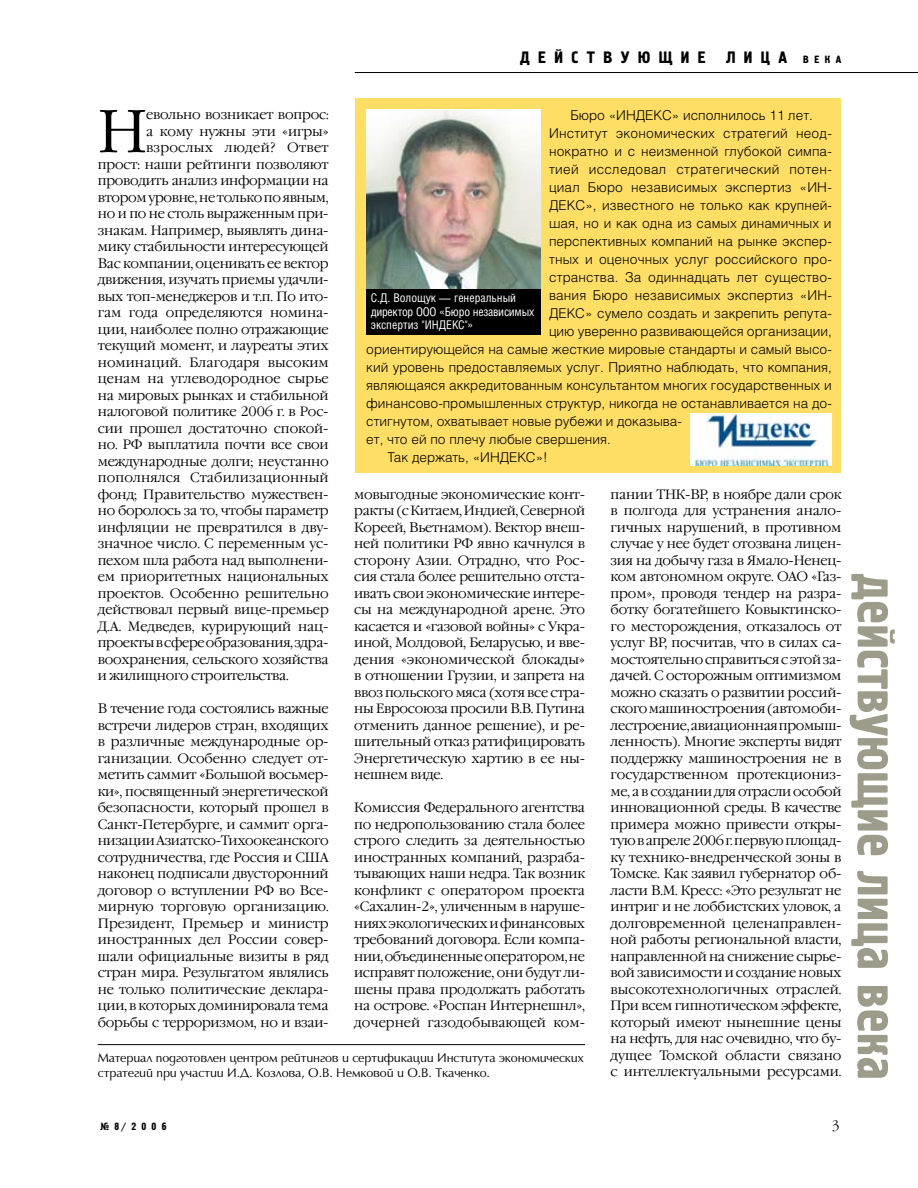
<style>
.page{position:relative;width:918px;height:1188px;background:#fff}
.page>*{position:absolute;margin:0;border:0;box-sizing:border-box;transform-origin:0 0}
.t1{font:300 60.6px "Garamond C";color:#000}
.t2{font:54px "Hermes C";color:#9d9b89}
.t3{font:16.5px "Hermes C";letter-spacing:.505em;color:#000}
.t4{font:300 13.5px/16.5px "Garamond C";letter-spacing:-.01em;color:#000;text-align:justify}
.t5{font:300 13.5px "Helios";color:#000}
.t6{font:300 13.5px "Helios";letter-spacing:.02em;color:#000}
.t7{font:300 13.5px "Garamond C";letter-spacing:.01em;color:#000}
.t8{font:300 13.5px "Garamond C";letter-spacing:.02em;color:#000}
.t9{font:12px/15px "Opium";letter-spacing:-.01em;color:#000}
.t10{font:12px/13.5px "Helios Cond";color:#fff}
.t11{font:10.5px "Hermes C";color:#000}
.s1{font-size:10.5px}
</style>
<div class="page">
<hr style="left:355px;top:72px;width:563px;height:1px;background:#000">
<div style="left:355px;top:99px;width:486px;height:374px;background:#ffde65"></div>
<img style="left:366px;top:109px;width:175px;height:180px">
<img style="left:690px;top:414px;width:142px;height:52px">
<hr style="left:98px;top:1044px;width:487px;height:1px;background:#000">
<div style="left:366px;top:289px;width:175px;height:45px;background:#000"></div>
<p class="t3" style="left:520px;top:48px;width:294px">ДЕЙСТВУЮЩИЕ лица <span class="s1">века</span></p>
<h1 class="t1" style="left:98px;top:98px;width:51px">Н</h1>
<p class="t4" style="left:146px;top:107px;width:184px">евольно возникает вопрос:</p>
<p class="t5" style="left:570px;top:107px;width:244px">Бюро «ИНДЕКС» исполнилось 11 лет.</p>
<p class="t5" style="left:549px;top:125px;width:284px">Институт экономических стратегий неод-</p>
<p class="t5" style="left:549px;top:143px;width:284px">нократно и с неизменной глубокой симпа-</p>
<p class="t6" style="left:549px;top:161px;width:284px">тией исследовал стратегический потен-</p>
<p class="t5" style="left:549px;top:179px;width:284px">циал Бюро независимых экспертиз «ИН-</p>
<p class="t5" style="left:549px;top:197px;width:284px">ДЕКС», известного не только как крупней-</p>
<p class="t5" style="left:549px;top:215px;width:284px">шая, но и как одна из самых динамичных и</p>
<p class="t5" style="left:549px;top:233px;width:284px">перспективных компаний на рынке экспер-</p>
<p class="t5" style="left:549px;top:251px;width:284px">тных и оценочных услуг российского про-</p>
<p class="t5" style="left:549px;top:269px;width:284px">странства. За одиннадцать лет существо-</p>
<p class="t5" style="left:549px;top:287px;width:284px">вания Бюро независимых экспертиз «ИН-</p>
<p class="t5" style="left:549px;top:305px;width:284px">ДЕКС» сумело создать и закрепить репута-</p>
<p class="t5" style="left:549px;top:323px;width:284px">цию уверенно развивающейся организации,</p>
<p class="t5" style="left:366px;top:341px;width:467px">ориентирующейся на самые жесткие мировые стандарты и самый высо-</p>
<p class="t5" style="left:366px;top:359px;width:467px">кий уровень предоставляемых услуг. Приятно наблюдать, что компания,</p>
<p class="t5" style="left:366px;top:377px;width:467px">являющаяся аккредитованным консультантом многих государственных и</p>
<p class="t5" style="left:366px;top:395px;width:467px">финансово-промышленных структур, никогда не останавливается на до-</p>
<p class="t5" style="left:366px;top:413px;width:317px">стигнутом, охватывает новые рубежи и доказыва-</p>
<p class="t5" style="left:366px;top:431px;width:246px">ет, что ей по плечу любые свершения.</p>
<p class="t5" style="left:388px;top:449px;width:162px">Так держать, «ИНДЕКС»!</p>
<p class="t4" style="left:146px;top:124px;width:184px">а кому нужны эти «игры»</p>
<p class="t8" style="left:146px;top:140px;width:184px">взрослых людей? Ответ</p>
<p class="t4" style="left:98px;top:157px;width:232px">прост: наши рейтинги позволяют</p>
<p class="t4" style="left:98px;top:173px;width:232px">проводить анализ информации на</p>
<p class="t4" style="left:98px;top:190px;width:232px">второмуровне,нетолькопоявным,</p>
<p class="t4" style="left:98px;top:206px;width:232px">но и по не столь выраженным при-</p>
<p class="t4" style="left:98px;top:223px;width:232px">знакам. Например, выявлять дина-</p>
<p class="t4" style="left:98px;top:239px;width:232px">мику стабильности интересующей</p>
<p class="t4" style="left:98px;top:256px;width:232px">Вас компании, оценивать ее вектор</p>
<p class="t4" style="left:98px;top:272px;width:232px">движения, изучать приемы удачли-</p>
<p class="t4" style="left:98px;top:289px;width:232px">вых топ-менеджеров и т.п. По ито-</p>
<p class="t4" style="left:98px;top:305px;width:232px">гам года определяются номина-</p>
<p class="t4" style="left:98px;top:322px;width:232px">ции, наиболее полно отражающие</p>
<p class="t4" style="left:98px;top:338px;width:232px">текущий момент, и лауреаты этих</p>
<p class="t4" style="left:98px;top:355px;width:232px">номинаций. Благодаря высоким</p>
<p class="t4" style="left:98px;top:371px;width:232px">ценам на углеводородное сырье</p>
<p class="t4" style="left:98px;top:388px;width:232px">на мировых рынках и стабильной</p>
<p class="t4" style="left:98px;top:404px;width:232px">налоговой политике 2 006 г. в Рос-</p>
<p class="t4" style="left:98px;top:421px;width:232px">сии прошел достаточно спокой-</p>
<p class="t4" style="left:98px;top:437px;width:232px">но. РФ выплатила почти все свои</p>
<p class="t4" style="left:98px;top:454px;width:232px">международные долги; неустанно</p>
<p class="t7" style="left:98px;top:470px;width:232px">пополнялся Стабилизационный</p>
<p class="t4" style="left:98px;top:487px;width:232px">фонд; Правительство мужествен-</p>
<p class="t4" style="left:98px;top:503px;width:232px">но боролось за то, чтобы параметр</p>
<p class="t4" style="left:98px;top:520px;width:232px">инфляции не превратился в дву-</p>
<p class="t4" style="left:98px;top:536px;width:232px">значное число. С переменным ус-</p>
<p class="t4" style="left:98px;top:553px;width:232px">пехом шла работа над выполнени-</p>
<p class="t4" style="left:98px;top:569px;width:232px">ем приоритетных национальных</p>
<p class="t4" style="left:98px;top:586px;width:232px">проектов. Особенно решительно</p>
<p class="t4" style="left:98px;top:602px;width:232px">действовал первый вице-премьер</p>
<p class="t4" style="left:98px;top:619px;width:232px">Д.А. Медведев, курирующий нац-</p>
<p class="t4" style="left:98px;top:635px;width:232px">проектывсфереобразования,здра-</p>
<p class="t4" style="left:98px;top:652px;width:232px">воохранения, сельского хозяйства</p>
<p class="t4" style="left:98px;top:668px;width:192px">и жилищного строительства.</p>
<p class="t4" style="left:98px;top:701px;width:232px">В течение года состоялись важные встречи лидеров стран, входящих в различные международные ор&shy;ганизации. Особенно следует от&shy;метить саммит «Большой восьмер&shy;ки», посвященный энергетической безопасности, который прошел в Санкт-Петербурге, и саммит орга&shy;низацииАзиатско-Тихоокеанского сотрудничества, где Россия и США наконец подписали двусторонний договор о вступлении РФ во Все&shy;мирную торговую организацию.<br>Президент, Премьер и министр иностранных дел России совер&shy;шали официальные визиты в ряд стран мира. Результатом являлись не только политические деклара&shy;ции, в которых доминировала тема борьбы с терроризмом, но и взаи-</p>
<p class="t10" style="left:371px;top:291px;width:165px">С.Д. Волощук — генеральный директор ООО «Бюро независимых экспертиз "Индекс"»</p>
<p class="t4" style="left:611px;top:487px;width:232px">пании ТНК-ВР, в ноябре дали срок в полгода для устранения анало&shy;гичных нарушений, в противном случае у нее будет отозвана лицен&shy;зия на добычу газа в Ямало-Ненец&shy;ком автономном округе. ОАО «Газ&shy;пром», проводя тендер на разра&shy;ботку богатейшего Ковыктинско&shy;го месторождения, отказалось от услуг ВР, посчитав, что в силах са&shy;мостоятельносправитьсясэтойза&shy;дачей. С осторожным оптимизмом можно сказать о развитии россий&shy;скогомашиностроения(автомоби&shy;лестроение,авиационнаяпромыш&shy;ленность). Многие эксперты видят поддержку машиностроения не в государственном протекциониз&shy;ме, а в создании для отрасли особой инновационной среды. В качестве примера можно привести откры&shy;туювапреле 2 006г.первуюплощад&shy;ку технико-внедренческой зоны в Томске. Как заявил губернатор об&shy;ласти В.М. Кресс: «Это результат не интриг и не лоббистских уловок, а долговременной целенаправлен&shy;ной работы региональной власти, направленной на снижение сырье&shy;вой зависимости и создание новых высокотехнологичных отраслей.<br>При всем гипнотическом эффекте, который имеют нынешние цены на нефть, для нас очевидно, что бу&shy;дущее Томской области связано с интеллектуальными ресурсами.</p>
<p class="t4" style="left:354px;top:487px;width:232px">мовыгодные экономические конт&shy;ракты(сКитаем,Индией,Северной Кореей, Вьетнамом). Вектор внеш&shy;ней политики РФ явно качнулся в сторону Азии. Отрадно, что Рос&shy;сия стала более решительно отста&shy;ивать свои экономические интере&shy;сы на международной арене. Это касается и «газовой войны» с Укра&shy;иной, Молдовой, Беларусью, и вве&shy;дения «экономической блокады» в отношении Грузии, и запрета на ввоз польского мяса (хотя все стра&shy;ны Евросоюза просили В.В. Путина отменить данное решение), и ре&shy;шительный отказ ратифицировать Энергетическую хартию в ее ны&shy;нешнем виде.</p>
<p class="t4" style="left:354px;top:800px;width:232px">Комиссия Федерального агентства по недропользованию стала более строго следить за деятельностью иностранных компаний, разраба&shy;тывающих наши недра. Так возник конфликт с оператором проекта «Сахалин-2», уличенным в наруше&shy;нияхэкологическихифинансовых требований договора. Если компа&shy;нии,объединенныеоператором,не исправят положение, они будут ли&shy;шены права продолжать работать на острове. «Роспан Интернешнл», дочерней газодобывающей ком-</p>
<h2 class="t2" style="left:906px;top:574px;width:508px;rotate:90deg">действующие лица века</h2>
<p class="t9" style="left:98px;top:1050px;width:487px">Материал подготовлен центром рейтингов и сертификации Института экономических стратегий при участии И.Д. Козлова, О.В. Немковой и О.В. Ткаченко.</p>
<p class="t11" style="left:100px;top:1120px;width:68px">№8/2006</p>
</div>
